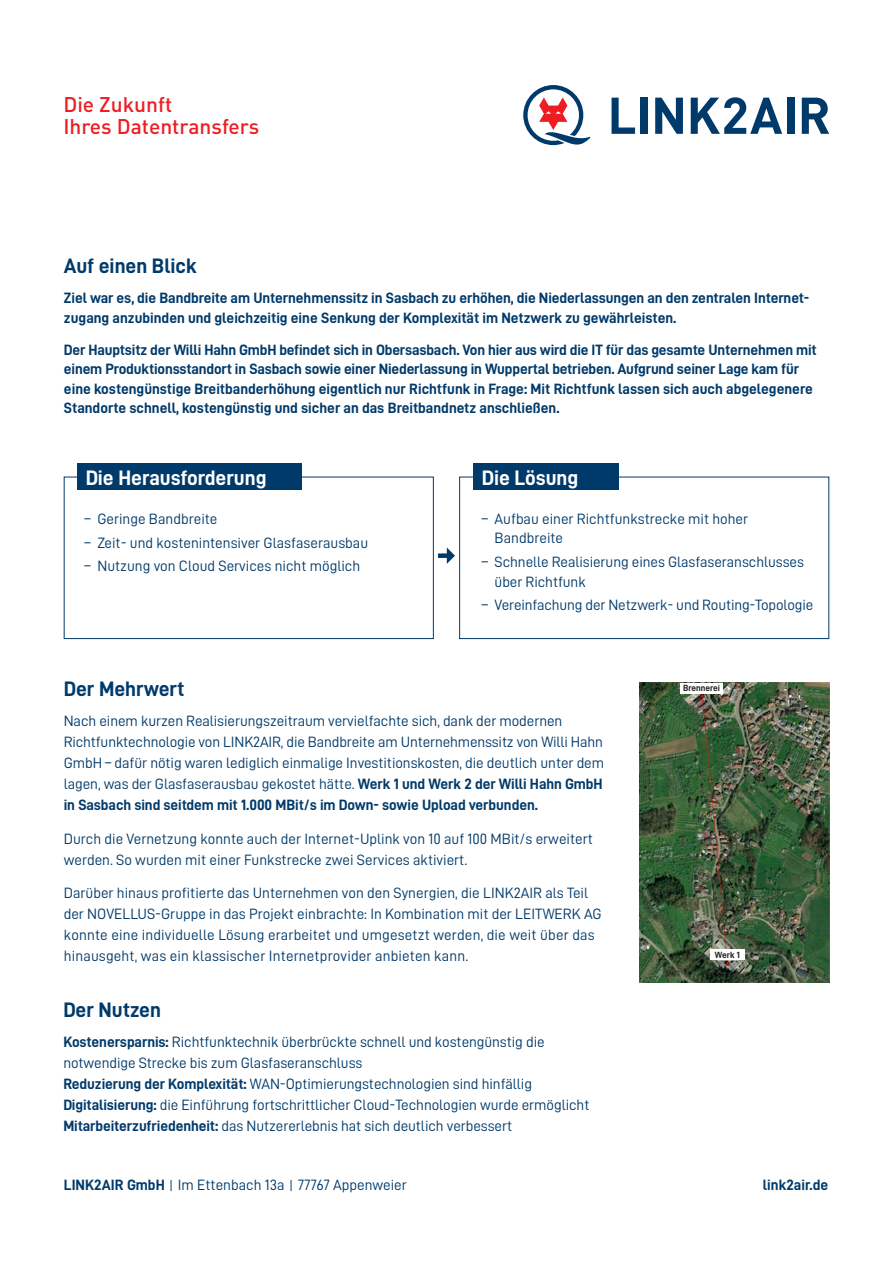
<style>
.page{position:relative;width:893px;height:1263px;background:#fff}
.page>*{position:absolute;margin:0;border:0;box-sizing:border-box;transform-origin:0 0}
.t1{font:21px "D DIN Bold";color:#003a6a}
.t2{font:500 21px/21.8px "DIN Pro";color:#ee1d23}
.t3{font:21px "D DIN Bold";color:#fff}
.t4{font:15px/21px "D DIN";letter-spacing:-.005em;color:#003a6a}
.t5{font:15px/19.5px "D DIN Bold";letter-spacing:-.005em;color:#003a6a}
.t6{font:9px "D DIN Bold";color:#231f20}
.s1{font-family:"D DIN Bold"}
.s2{font-size:13.5px}
</style>
<div class="page">
<div style="left:64px;top:477px;width:370px;height:162px;border:1px solid #003a6a"></div>
<div style="left:459px;top:477px;width:370px;height:162px;border:1px solid #003a6a"></div>
<div style="left:77px;top:463px;width:225px;height:27px;background:#003a6a"></div>
<div style="left:473px;top:463px;width:146px;height:27px;background:#003a6a"></div>
<div style="left:438px;top:553px;width:10px;height:5px;background:#003a6a"></div>
<svg style="left:447px;top:547px;width:8px;height:17px"></svg>
<svg style="left:612px;top:98px;width:23px;height:36px"></svg>
<div style="left:640px;top:98px;width:7px;height:36px;background:#003a6a"></div>
<svg style="left:655px;top:98px;width:28px;height:36px"></svg>
<svg style="left:691px;top:97px;width:91px;height:37px"></svg>
<div style="left:787px;top:98px;width:7px;height:36px;background:#003a6a"></div>
<svg style="left:802px;top:98px;width:27px;height:36px"></svg>
<svg style="left:523px;top:85px;width:67px;height:60px"></svg>
<img style="left:639px;top:682px;width:190px;height:300px">
<div style="left:680px;top:683px;width:43px;height:10px;background:#fff"></div>
<div style="left:710px;top:950px;width:35px;height:10px;background:#fff"></div>
<h1 class="t2" style="left:63px;top:93px;width:198px">Die Zukunft<br>Ihres Datentransfers</h1>
<h1 class="t1" style="left:64px;top:254px;width:135px">Auf einen Blick</h1>
<p class="t5" style="left:64px;top:288px;width:747px">Ziel war es, die Bandbreite am Unternehmenssitz in Sasbach zu erhöhen, die Niederlassungen an den zentralen Internet&shy;zugang anzubinden und gleichzeitig eine Senkung der Komplexität im Netzwerk zu gewährleisten.</p>
<p class="t5" style="left:64px;top:340px;width:754px">Der Hauptsitz der Willi Hahn GmbH befindet sich in Obersasbach. Von hier aus wird die IT für das gesamte Unternehmen mit einem Produktionsstandort in Sasbach sowie einer Niederlassung in Wuppertal betrieben. Aufgrund seiner Lage kam für eine kostengünstige Breitbanderhöhung eigentlich nur Richtfunk in Frage: Mit Richtfunk lassen sich auch abgelegenere Standorte schnell, kostengünstig und sicher an das Breitbandnetz anschließen.</p>
<h1 class="t3" style="left:86px;top:466px;width:182px">Die Herausforderung</h1>
<h1 class="t3" style="left:482px;top:466px;width:98px">Die Lösung</h1>
<p class="t4" style="left:85px;top:508px;width:134px">– Geringe Bandbreite</p>
<p class="t4" style="left:85px;top:532px;width:285px">– Zeit- und kostenintensiver Glasfaserausbau</p>
<p class="t4" style="left:85px;top:555px;width:277px">– Nutzung von Cloud Services nicht möglich</p>
<p class="t4" style="left:495px;top:509px;width:255px;line-height:19.5px;text-indent:-13px">– Aufbau einer Richtfunkstrecke mit hoher<br>Bandbreite</p>
<p class="t4" style="left:495px;top:552px;width:311px;line-height:19.5px;text-indent:-13px">– Schnelle Realisierung eines Glasfaseranschlusses über Richtfunk</p>
<p class="t4" style="left:482px;top:594px;width:333px">– Vereinfachung der Netzwerk- und Routing-Topologie</p>
<h1 class="t1" style="left:64px;top:677px;width:122px">Der Mehrwert</h1>
<p class="t4" style="left:64px;top:710px;width:542px">Nach einem kurzen Realisierungszeitraum vervielfachte sich, dank der modernen Richtfunktechnologie von LINK2AIR, die Bandbreite am Unternehmenssitz von Willi Hahn GmbH – dafür nötig waren lediglich einmalige Investitionskosten, die deutlich unter dem lagen, was der Glasfaserausbau gekostet hätte. <span class="s1">Werk 1 und Werk 2 der Willi Hahn GmbH</span></p>
<p class="t5" style="left:64px;top:795px;width:476px">in Sasbach sind seitdem mit 1.000 MBit/s im Down- sowie Upload verbunden.</p>
<p class="t4" style="left:64px;top:828px;width:531px">Durch die Vernetzung konnte auch der Internet-Uplink von 10 auf 100 MBit/s erweitert werden. So wurden mit einer Funkstrecke zwei Services aktiviert.</p>
<p class="t4" style="left:64px;top:882px;width:539px">Darüber hinaus profitierte das Unternehmen von den Synergien, die LINK2AIR als Teil der NOVELLUS-Gruppe in das Projekt einbrachte: In Kombination mit der LEITWERK AG konnte eine individuelle Lösung erarbeitet und umgesetzt werden, die weit über das hinausgeht, was ein klassischer Internetprovider anbieten kann.</p>
<h1 class="t1" style="left:63px;top:998px;width:99px">Der Nutzen</h1>
<p class="t4" style="left:63px;top:1031px;width:528px"><span class="s1">Kostenersparnis:</span> Richtfunktechnik überbrückte schnell und kostengünstig die notwendige Strecke bis zum Glasfaseranschluss<br><span class="s1">Reduzierung der Komplexität:</span> WAN-Optimierungstechnologien sind hinfällig <span class="s1">Digitalisierung:</span> die Einführung fortschrittlicher Cloud-Technologien wurde ermöglicht <span class="s1">Mitarbeiterzufriedenheit:</span> das Nutzererlebnis hat sich deutlich verbessert</p>
<p class="t6" style="left:683px;top:683px;width:38px">Brennerei</p>
<p class="t6" style="left:715px;top:950px;width:27px">Werk 1</p>
<p class="t4" style="left:64px;top:1174px;width:344px"><span class="s1">LINK2AIR GmbH</span> <span class="s2">|</span> Im Ettenbach 13a <span class="s2">|</span> 77767 Appenweier</p>
<p class="t5" style="left:763px;top:1175px;width:67px">link2air.de</p>
</div>
